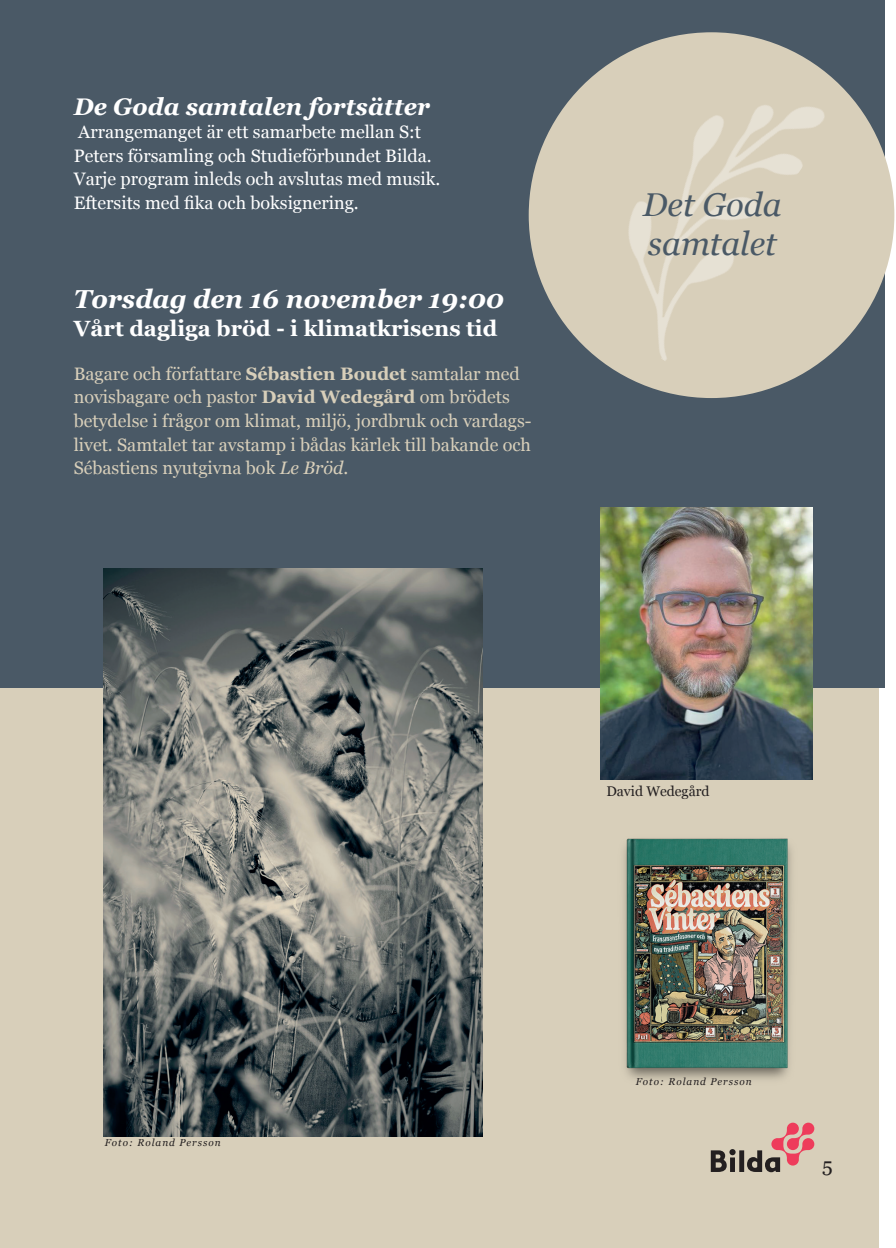
<style>
.page{position:relative;width:896px;height:1248px;background:#fff}
.page>*{position:absolute;margin:0;border:0;box-sizing:border-box;transform-origin:0 0}
.t1{font:italic 33px/39.6px "Georgia";color:#4a5966}
.t2{font:italic 700 26px "Georgia";color:#fff}
.t3{font:italic 700 24px "Georgia";color:#fff}
.t4{font:700 22px "Georgia";color:#fff}
.t5{font:20px "Georgia";color:#231f20}
.t6{font:18px/23.6px "Georgia";color:#d8cfba}
.t7{font:18px/23.6px "Georgia";color:#fff}
.t8{font:14px "Georgia";color:#231f20}
.t9{font:italic 10px "Georgia";letter-spacing:.1em;color:#231f20}
.s1{font-weight:700}
.s2{font-style:italic}
</style>
<div class="page">
<div style="left:0;top:666px;width:878px;height:581px;background:#d8cfba"></div>
<div style="left:0;top:0;width:884px;height:687px;background:#4a5966"></div>
<div style="left:529px;top:32px;width:365px;height:366px;background:#d8cfba;border-radius:50%"></div>
<img style="left:528px;top:32px;width:310px;height:332px">
<svg style="left:711px;top:1122px;width:103px;height:50px"></svg>
<img style="left:104px;top:568px;width:378px;height:568px">
<img style="left:600px;top:507px;width:212px;height:272px">
<img style="left:623px;top:838px;width:169px;height:242px">
<h3 class="t3" style="left:74px;top:88px;width:358px">De Goda samtalen fortsätter</h3>
<p class="t7" style="left:74px;top:119px;width:368px">Arrangemanget är ett samarbete mellan S:t Peters församling och Studieförbundet Bilda.<br>Varje program inleds och avslutas med musik.<br>Eftersits med fika och boksignering.</p>
<h2 class="t2" style="left:74px;top:280px;width:432px">Torsdag den 16 november 19:00</h2>
<p class="t4" style="left:74px;top:312px;width:425px">Vårt dagliga bröd - i klimatkrisens tid</p>
<p class="t6" style="left:74px;top:361px;width:459px">Bagare och författare <span class="s1">Sébastien Boudet</span> samtalar med novisbagare och pastor <span class="s1">David Wedegård</span> om brödets betydelse i frågor om klimat, miljö, jordbruk och vardags&shy;livet. Samtalet tar avstamp i bådas kärlek till bakande och Sébastiens nyutgivna bok <span class="s2">Le Bröd</span>.</p>
<h1 class="t1" style="left:643px;top:183px;width:140px">Det Goda samtalet</h1>
<p class="t9" style="left:105px;top:1135px;width:117px">Foto: Roland Persson</p>
<p class="t8" style="left:606px;top:780px;width:105px">David Wedegård</p>
<p class="t9" style="left:636px;top:1074px;width:117px">Foto: Roland Persson</p>
<p class="t5" style="left:822px;top:1150px;width:12px">5</p>
</div>
